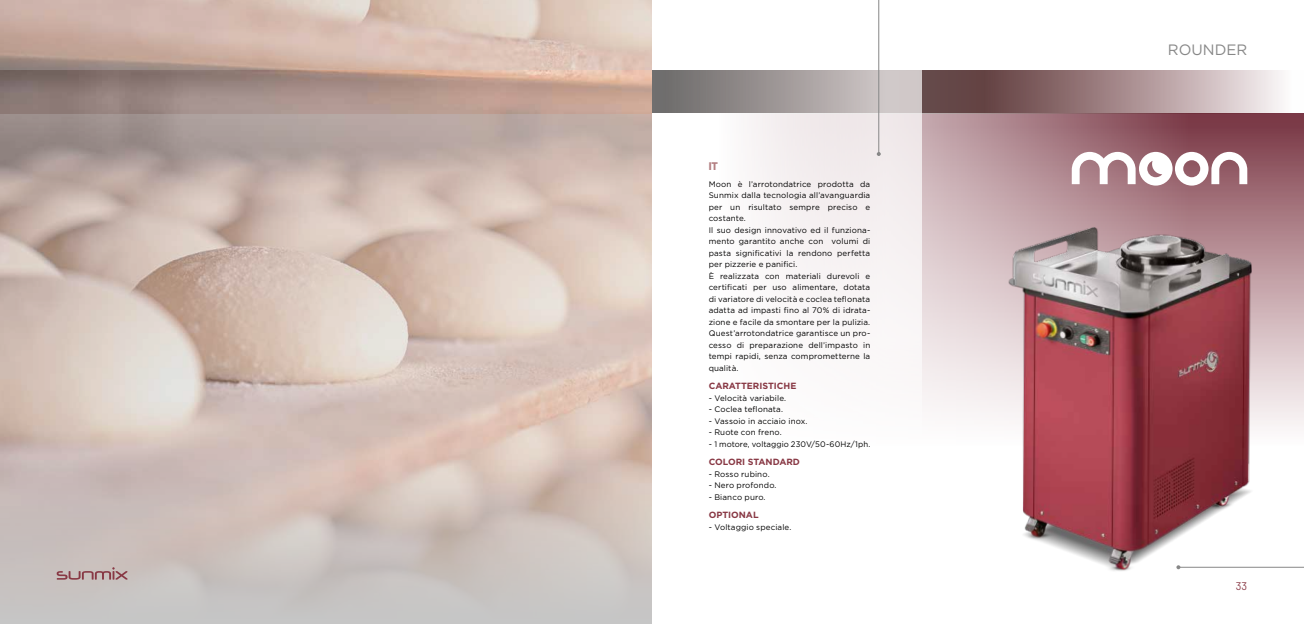
<style>
.page{position:relative;width:1304px;height:624px;background:#fff}
.page>*{position:absolute;margin:0;border:0;box-sizing:border-box;transform-origin:0 0}
.t1{font:15px "Gotham";color:#878787}
.t2{font:11px "Barlow";color:#883844}
.t3{font:800 11px "Barlow";color:#b37f82}
.t4{font:700 9px "Gotham";color:#883844}
.t5{font:8px/11.5px "Gotham";letter-spacing:.015em;color:#000}
</style>
<div class="page">
<svg style="left:921px;top:71px;width:361px;height:42px;background:#9f8688"></svg>
<div style="left:652px;top:113px;width:652px;height:341px;background:linear-gradient(to bottom,#7c3946,#fff)"></div>
<svg style="left:921px;top:113px;width:296px;height:341px;background:#c8acb2"></svg>
<svg style="left:652px;top:71px;width:269px;height:383px"></svg>
<hr style="left:878px;top:0;width:1px;height:154px;background:#878787">
<svg style="left:877px;top:152px;width:4px;height:4px"></svg>
<hr style="left:1178px;top:567px;width:126px;height:1px;background:#878787">
<img style="left:996px;top:208px;width:270px;height:363px">
<svg style="left:1072px;top:152px;width:175px;height:33px"></svg>
<img style="left:0;top:0;width:652px;height:624px">
<img style="left:0;top:71px;width:652px;height:42px">
<svg style="left:57px;top:567px;width:71px;height:12px"></svg>
<h2 class="t3" style="left:709px;top:159px;width:11px">IT</h2>
<p class="t5" style="left:709px;top:178px;width:163px">Moon è l’arrotondatrice prodotta da Sunmix dalla tecnologia all’avanguardia per un risultato sempre preciso e costante.<br>Il suo design innovativo ed il funziona&shy;mento garantito anche con volumi di pasta significativi la rendono perfetta per pizzerie e panifici.<br>È realizzata con materiali durevoli e certificati per uso alimentare, dotata di variatore di velocità e coclea teflonata adatta ad impasti fino al 70% di idrata&shy;zione e facile da smontare per la pulizia.<br>Quest’arrotondatrice garantisce un pro&shy;cesso di preparazione dell’impasto in tempi rapidi, senza comprometterne la qualità.</p>
<p class="t4" style="left:709px;top:380px;width:89px">CARATTERISTICHE</p>
<p class="t5" style="left:709px;top:392px;width:79px">- Velocità variabile.</p>
<p class="t5" style="left:709px;top:403px;width:76px">- Coclea teflonata.</p>
<p class="t5" style="left:709px;top:415px;width:100px">- Vassoio in acciaio inox.</p>
<p class="t5" style="left:709px;top:426px;width:75px">- Ruote con freno.</p>
<p class="t5" style="left:709px;top:438px;width:163px">- 1 motore, voltaggio 230V/50-60Hz/1ph.</p>
<p class="t4" style="left:709px;top:456px;width:93px">COLORI STANDARD</p>
<p class="t5" style="left:709px;top:468px;width:62px">- Rosso rubino.</p>
<p class="t5" style="left:709px;top:479px;width:69px">- Nero profondo.</p>
<p class="t5" style="left:709px;top:491px;width:58px">- Bianco puro.</p>
<p class="t4" style="left:709px;top:509px;width:51px">OPTIONAL</p>
<p class="t5" style="left:709px;top:521px;width:84px">- Voltaggio speciale.</p>
<h1 class="t1" style="left:1168px;top:40px;width:81px">ROUNDER</h1>
<h2 class="t2" style="left:1236px;top:578px;width:13px">33</h2>
</div>
